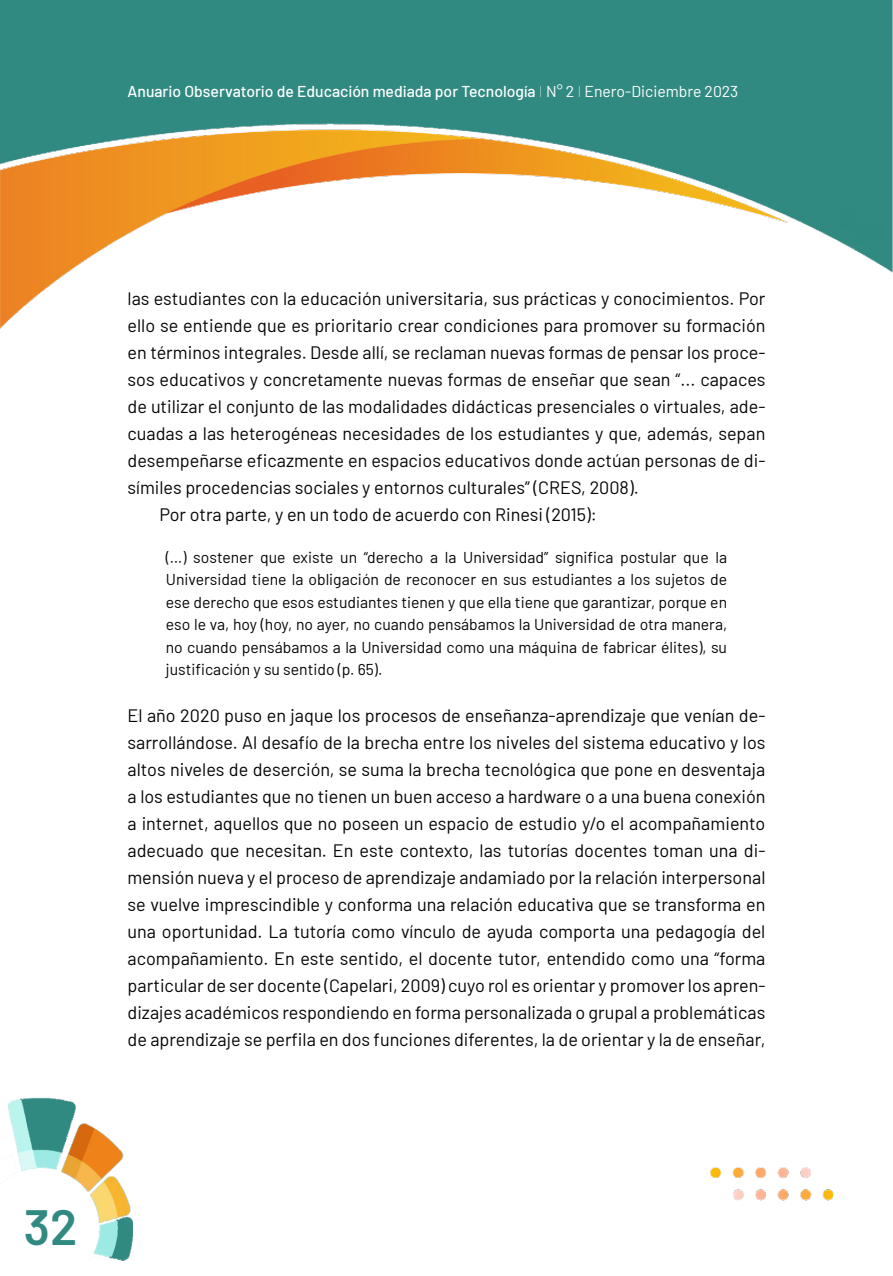
<style>
.page{position:relative;width:893px;height:1276px;background:#fff}
.page>*{position:absolute;margin:0;border:0;box-sizing:border-box;transform-origin:0 0}
.t1{font:600 49.5px "Barlow";color:#318a81}
.Párrafo{font:18px/27px "Barlow";color:#060405;text-align:justify}
.Cita_textual{font:15.75px/22.5px "Barlow";color:#060405;text-align:justify}
.t2{font:500 15.75px "Barlow";color:#fff}
.s1{font-weight:100}
.s2{font-weight:400}
</style>
<div class="page">
<img style="left:0;top:0;width:893px;height:1261px">
<p class="t2" style="left:128px;top:80px;width:612px">Anuario Observatorio de Educación mediada por Tecnología <span class="s1">I</span> <span class="s2">N° 2</span> <span class="s1">I</span> <span class="s2">Enero-Diciembre 2023</span></p>
<p class="Párrafo" style="left:128px;top:284px;width:639px">las estudiantes con la educación universitaria, sus prácticas y conocimientos. Por ello se entiende que es prioritario crear condiciones para promover su formación en términos integrales. Desde allí, se reclaman nuevas formas de pensar los proce&shy;sos educativos y concretamente nuevas formas de enseñar que sean “... capaces de utilizar el conjunto de las modalidades didácticas presenciales o virtuales, ade&shy;cuadas a las heterogéneas necesidades de los estudiantes y que, además, sepan desempeñarse eficazmente en espacios educativos donde actúan personas de di&shy;símiles procedencias sociales y entornos culturales” (CRES, 2008).</p>
<p class="Párrafo" style="left:159px;top:500px;width:439px">Por otra parte, y en un todo de acuerdo con Rinesi (2015):</p>
<p class="Cita_textual" style="left:166px;top:545px;width:563px">(…) sostener que existe un “derecho a la Universidad” significa postular que la Universidad tiene la obligación de reconocer en sus estudiantes a los sujetos de ese derecho que esos estudiantes tienen y que ella tiene que garantizar, porque en eso le va, hoy (hoy, no ayer, no cuando pensábamos la Universidad de otra manera, no cuando pensábamos a la Universidad como una máquina de fabricar élites), su justificación y su sentido (p. 65).</p>
<p class="Párrafo" style="left:128px;top:700px;width:639px">El año 2020 puso en jaque los procesos de enseñanza-aprendizaje que venían de&shy;sarrollándose. Al desafío de la brecha entre los niveles del sistema educativo y los altos niveles de deserción, se suma la brecha tecnológica que pone en desventaja a los estudiantes que no tienen un buen acceso a hardware o a una buena conexión a internet, aquellos que no poseen un espacio de estudio y/o el acompañamiento adecuado que necesitan. En este contexto, las tutorías docentes toman una di&shy;mensión nueva y el proceso de aprendizaje andamiado por la relación interpersonal se vuelve imprescindible y conforma una relación educativa que se transforma en una oportunidad. La tutoría como vínculo de ayuda comporta una pedagogía del acompañamiento. En este sentido, el docente tutor, entendido como una “forma particular de ser docente (Capelari, 2009) cuyo rol es orientar y promover los apren&shy;dizajes académicos respondiendo en forma personalizada o grupal a problemáticas de aprendizaje se perfila en dos funciones diferentes, la de orientar y la de enseñar,</p>
<h1 class="t1" style="left:24px;top:1190px;width:55px">32</h1>
</div>
